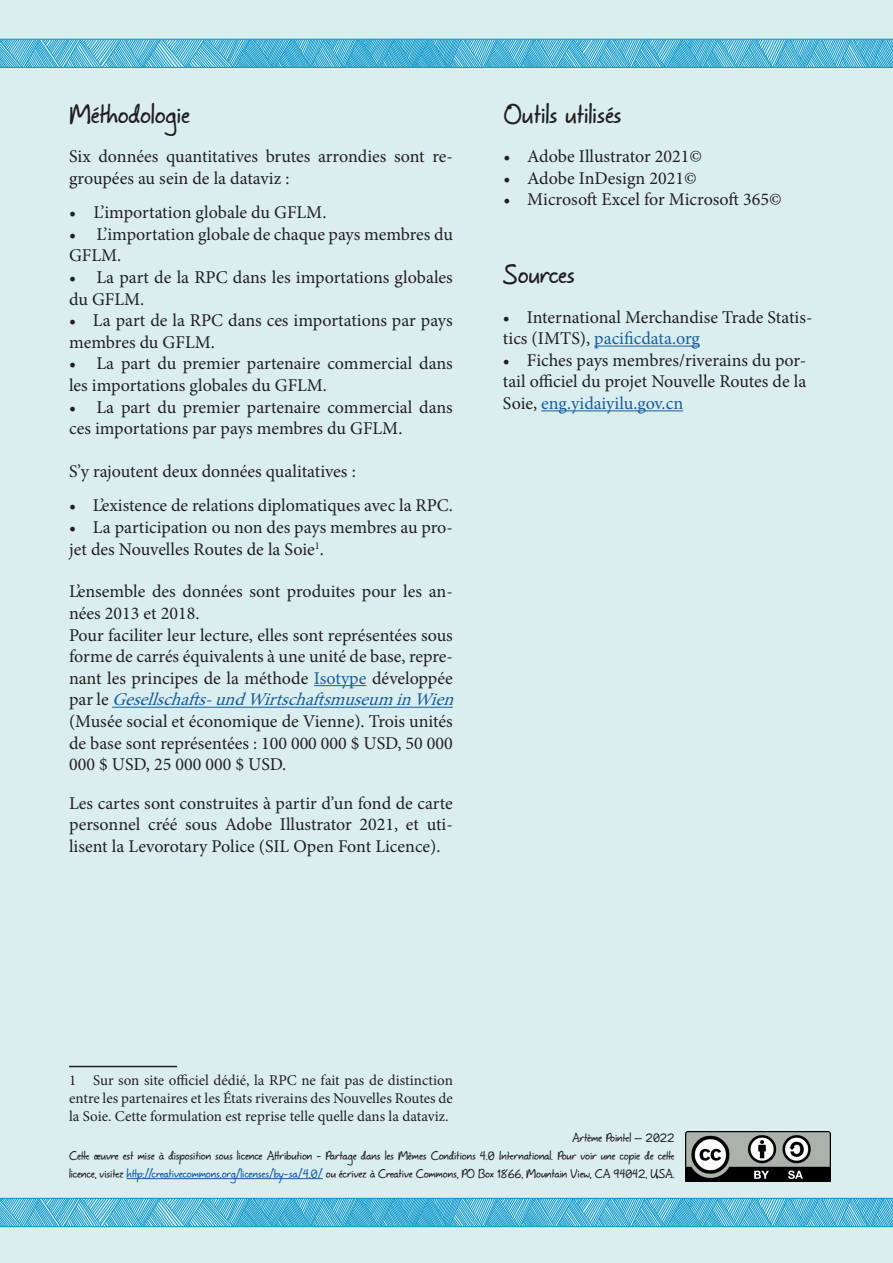
<style>
.page{position:relative;width:893px;height:1263px;background:#daeeef}
.page>*{position:absolute;margin:0;border:0;box-sizing:border-box;transform-origin:0 0}
.t1{font:33px "Levorotary";color:#231f20}
.t2{font:18px/21.6px "Minion Pro";color:#231f20}
.t3{font:15px/18px "Levorotary";color:#231f20}
.t4{font:15px/18px "Minion Pro";color:#231f20;text-align:justify}
.s1{color:#175d9e}
.s2{font-style:italic;color:#175d9e}
</style>
<div class="page">
<svg style="left:0;top:38px;width:893px;height:30px;background:#5ab8d7"></svg>
<svg style="left:0;top:1197px;width:893px;height:31px;background:#5db9d8"></svg>
<hr style="left:314px;top:685px;width:52px;height:1px;background:#175d9e">
<hr style="left:112px;top:707px;width:341px;height:1px;background:#175d9e">
<hr style="left:69px;top:1066px;width:108px;height:1px;background:#231f20">
<hr style="left:594px;top:346px;width:106px;height:1px;background:#175d9e">
<hr style="left:541px;top:410px;width:142px;height:1px;background:#175d9e">
<hr style="left:127px;top:1178px;width:196px;height:1px;background:#175d9e">
<img style="left:685px;top:1131px;width:145px;height:51px">
<p class="t1" style="left:69px;top:99px;width:122px">Méthodologie</p>
<p class="t2" style="left:69px;top:146px;width:385px">Six données quantitatives brutes arrondies sont re&shy;groupées au sein de la dataviz :</p>
<p class="t2" style="left:69px;top:202px;width:259px">• L’importation globale du GFLM.</p>
<p class="t2" style="left:69px;top:223px;width:385px">• L’importation globale de chaque pays membres du<br>GFLM.</p>
<p class="t2" style="left:69px;top:266px;width:385px">• La part de la RPC dans les importations globales du GFLM.</p>
<p class="t2" style="left:69px;top:310px;width:385px">• La part de la RPC dans ces importations par pays membres du GFLM.</p>
<p class="t2" style="left:69px;top:353px;width:385px">• La part du premier partenaire commercial dans les importations globales du GFLM.</p>
<p class="t2" style="left:69px;top:396px;width:385px">• La part du premier partenaire commercial dans ces importations par pays membres du GFLM.</p>
<p class="t2" style="left:69px;top:460px;width:288px">S’y rajoutent deux données qualitatives :</p>
<p class="t2" style="left:69px;top:495px;width:385px">• L’existence de relations diplomatiques avec la RPC.</p>
<p class="t2" style="left:69px;top:516px;width:385px">• La participation ou non des pays membres au pro&shy;jet des Nouvelles Routes de la Soie<sup>1</sup>.</p>
<p class="t2" style="left:69px;top:581px;width:385px">L’ensemble des données sont produites pour les an&shy;nées 2013 et 2018.</p>
<p class="t2" style="left:69px;top:624px;width:393px">Pour faciliter leur lecture, elles sont représentées sous forme de carrés équivalents à une unité de base, repre&shy;nant les principes de la méthode <span class="s1">Isotype</span> développée p a r l e <span class="s2">Gesellschafts-undWirtschaftsmuseum inWien </span>(Musée social et économique de Vienne). Trois unités de base sont représentées : 100 000 000 $ USD, 50 000<br>000 $ USD, 25 000 000 $ USD.</p>
<p class="t2" style="left:69px;top:792px;width:385px;text-align:justify">Les cartes sont construites à partir d’un fond de carte personnel créé sous Adobe Illustrator 2021, et uti&shy;lisent la Levorotary Police (SIL Open Font Licence).</p>
<p class="t1" style="left:503px;top:99px;width:119px">Outils utilisés</p>
<p class="t2" style="left:503px;top:146px;width:200px">• Adobe Illustrator 2021©</p>
<p class="t2" style="left:503px;top:167px;width:195px">• Adobe InDesign 2021©</p>
<p class="t2" style="left:503px;top:189px;width:280px">• Microsoft Excel for Microsoft 365©</p>
<p class="t1" style="left:503px;top:260px;width:73px">Sources</p>
<p class="t2" style="left:503px;top:306px;width:311px">• International Merchandise Trade Statis&shy;tics (IMTS), <span class="s1">pacificdata.org</span></p>
<p class="t2" style="left:503px;top:349px;width:305px;text-align:justify">• Fiches pays membres/riverains du por&shy;tail officiel du projet Nouvelle Routes de la Soie, <span class="s1">eng.yidaiyilu.gov.cn</span></p>
<p class="t4" style="left:69px;top:1071px;width:385px">1 Sur son site officiel dédié, la RPC ne fait pas de distinction entre les partenaires et les États riverains des Nouvelles Routes de la Soie. Cette formulation est reprise telle quelle dans la dataviz.</p>
<p class="t3" style="left:572px;top:1130px;width:104px">Artème Pointel — 2022</p>
<p class="t3" style="left:69px;top:1148px;width:607px">Cette œuvre est mise à disposition sous licence Attribution - Partage dans les Mêmes Conditions 4.0 International. Pour voir une copie de cette licence, visitez <span class="s1">http://creativecommons.org/licenses/by-sa/4.0/</span> ou écrivez à Creative Commons, PO Box 1866, Mountain View, CA 94042, USA.</p>
</div>
